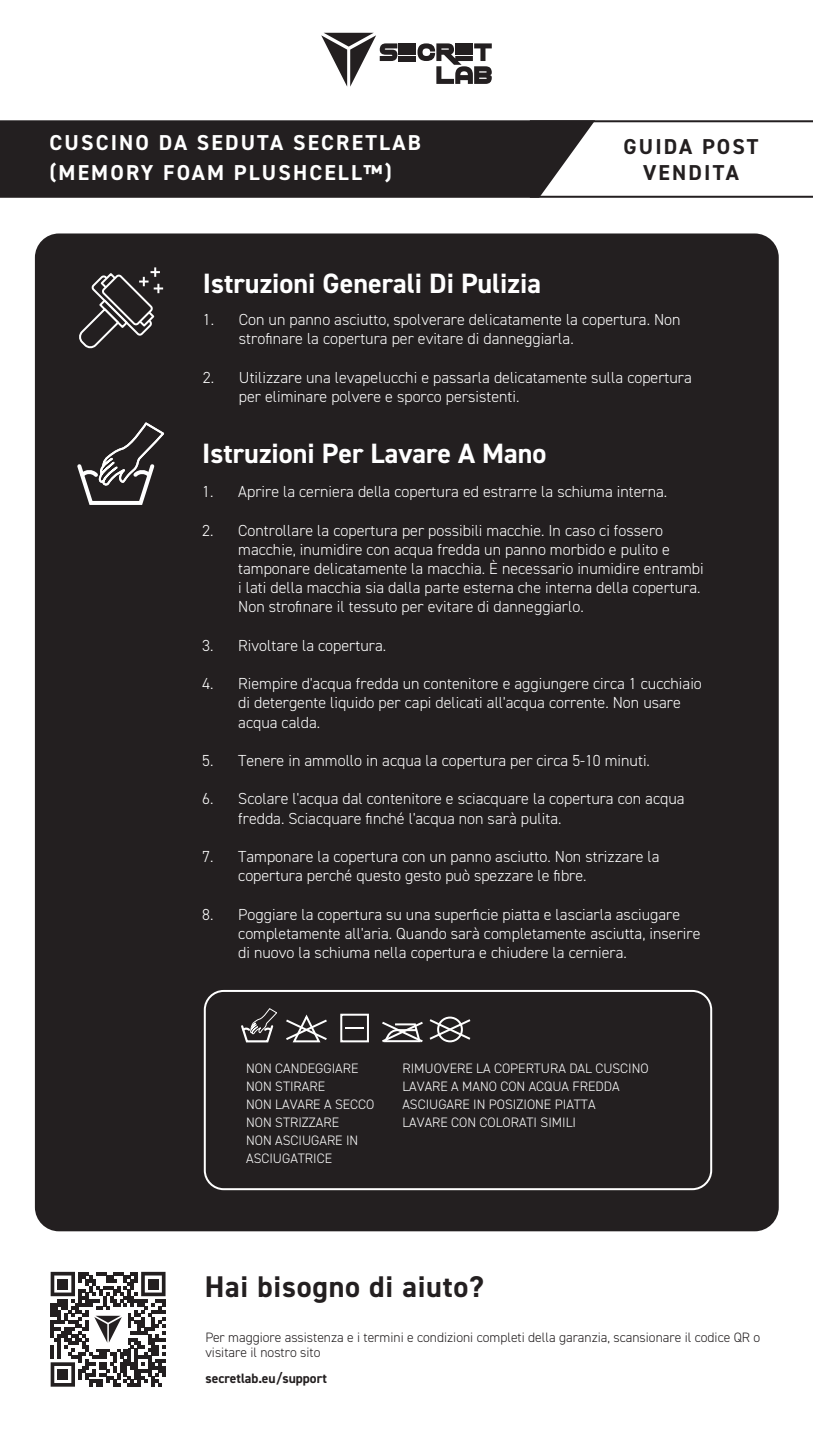
<style>
.page{position:relative;width:813px;height:1429px;background:#fff}
.page>*{position:absolute;margin:0;border:0;box-sizing:border-box;transform-origin:0 0}
.t1{font:700 30px "DIN2014";letter-spacing:.025em;color:#231f20}
.t2{font:700 28px "DIN2014";color:#fff}
.t3{font:700 21.6px/30px "DIN2014";letter-spacing:.1em;color:#fff}
.t4{font:700 21.6px/26px "DIN2014";letter-spacing:.1em;color:#231f20;text-align:center}
.t5{font:300 16px/19.2px "DIN2014";color:#fff}
.t6{font:300 13.6px/18px "DIN2014";color:#fff}
.t7{font:300 13.6px/15px "DIN2014";color:#231f20}
.t8{font:700 13.6px "DIN2014";color:#231f20}
</style>
<div class="page">
<svg style="left:0;top:120px;width:594px;height:78px;background:#2f2b2c"></svg>
<svg style="left:321px;top:33px;width:76px;height:54px"></svg>
<div style="left:398px;top:56px;width:18px;height:5px;background:#231f20"></div>
<div style="left:398px;top:50px;width:18px;height:5px;background:#231f20"></div>
<div style="left:398px;top:43px;width:18px;height:5px;background:#231f20"></div>
<svg style="left:417px;top:43px;width:74px;height:41px"></svg>
<svg style="left:51px;top:1271px;width:114px;height:115px"></svg>
<hr style="left:529px;top:196px;width:283px;height:2px;background:#231f20">
<hr style="left:529px;top:120px;width:283px;height:2px;background:#231f20">
<div style="left:35px;top:233px;width:743px;height:998px;background:#231f20;border-radius:24px"></div>
<svg style="left:79px;top:267px;width:84px;height:82px"></svg>
<svg style="left:77px;top:423px;width:88px;height:82px"></svg>
<div style="left:204px;top:989px;width:507px;height:201px;border:2px solid #fff;border-radius:19px"></div>
<svg style="left:286px;top:1014px;width:41px;height:29px"></svg>
<div style="left:340px;top:1013px;width:29px;height:29px;border:2px solid #fff"></div>
<svg style="left:345px;top:1027px;width:18px;height:1px"></svg>
<svg style="left:382px;top:1017px;width:89px;height:26px"></svg>
<div style="left:437px;top:1016px;width:25px;height:26px;border:2px solid #fff;border-radius:50%"></div>
<svg style="left:241px;top:1008px;width:36px;height:35px"></svg>
<h3 class="t3" style="left:49px;top:128px;width:372px">CUSCINO DA SEDUTA SECRETLAB (MEMORY FOAM PLUSHCELL™)</h3>
<h3 class="t4" style="left:623px;top:133px;width:136px">GUIDA POST<br>VENDITA</h3>
<h2 class="t2" style="left:203px;top:264px;width:339px">Istruzioni Generali Di Pulizia</h2>
<p class="t5" style="left:239px;top:310px;width:443px;text-indent:-36px">1. Con un panno asciutto, spolverare delicatamente la copertura. Non strofinare la copertura per evitare di danneggiarla.</p>
<p class="t5" style="left:239px;top:368px;width:454px;text-indent:-36px">2. Utilizzare una levapelucchi e passarla delicatamente sulla copertura per eliminare polvere e sporco persistenti.</p>
<h2 class="t2" style="left:202px;top:435px;width:346px">Istruzioni Per Lavare A Mano</h2>
<p class="t5" style="left:202px;top:482px;width:466px">1. Aprire la cerniera della copertura ed estrarre la schiuma interna.</p>
<p class="t5" style="left:238px;top:520px;width:466px;text-indent:-36px">2. Controllare la copertura per possibili macchie. In caso ci fossero macchie, inumidire con acqua fredda un panno morbido e pulito e tamponare delicatamente la macchia. È necessario inumidire entrambi i lati della macchia sia dalla parte esterna che interna della copertura.<br>Non strofinare il tessuto per evitare di danneggiarlo.</p>
<p class="t5" style="left:202px;top:635px;width:185px">3. Rivoltare la copertura.</p>
<p class="t5" style="left:238px;top:674px;width:465px;text-indent:-36px">4. Riempire d'acqua fredda un contenitore e aggiungere circa 1 cucchiaio di detergente liquido per capi delicati all'acqua corrente. Non usare acqua calda.</p>
<p class="t5" style="left:202px;top:751px;width:449px">5. Tenere in ammollo in acqua la copertura per circa 5-10 minuti.</p>
<p class="t5" style="left:238px;top:789px;width:447px;text-indent:-36px">6. Scolare l'acqua dal contenitore e sciacquare la copertura con acqua fredda. Sciacquare finché l'acqua non sarà pulita.</p>
<p class="t5" style="left:238px;top:847px;width:422px;text-indent:-36px">7. Tamponare la copertura con un panno asciutto. Non strizzare la copertura perché questo gesto può spezzare le fibre.</p>
<p class="t5" style="left:238px;top:904px;width:463px;text-indent:-36px">8. Poggiare la copertura su una superficie piatta e lasciarla asciugare completamente all'aria. Quando sarà completamente asciutta, inserire di nuovo la schiuma nella copertura e chiudere la cerniera.</p>
<p class="t6" style="left:246px;top:1058px;width:130px">NON CANDEGGIARE<br>NON STIRARE<br>NON LAVARE A SECCO<br>NON STRIZZARE<br>NON ASCIUGARE IN<br>ASCIUGATRICE</p>
<p class="t6" style="left:402px;top:1058px;width:247px">RIMUOVERE LA COPERTURA DAL CUSCINO<br>LAVARE A MANO CON ACQUA FREDDA<br>ASCIUGARE IN POSIZIONE PIATTA<br>LAVARE CON COLORATI SIMILI</p>
<h1 class="t1" style="left:205px;top:1266px;width:280px">Hai bisogno di aiuto?</h1>
<p class="t7" style="left:205px;top:1330px;width:556px">Per maggiore assistenza e i termini e condizioni completi della garanzia, scansionare il codice QR o visitare il nostro sito</p>
<p class="t8" style="left:205px;top:1369px;width:123px">secretlab.eu/support</p>
</div>
